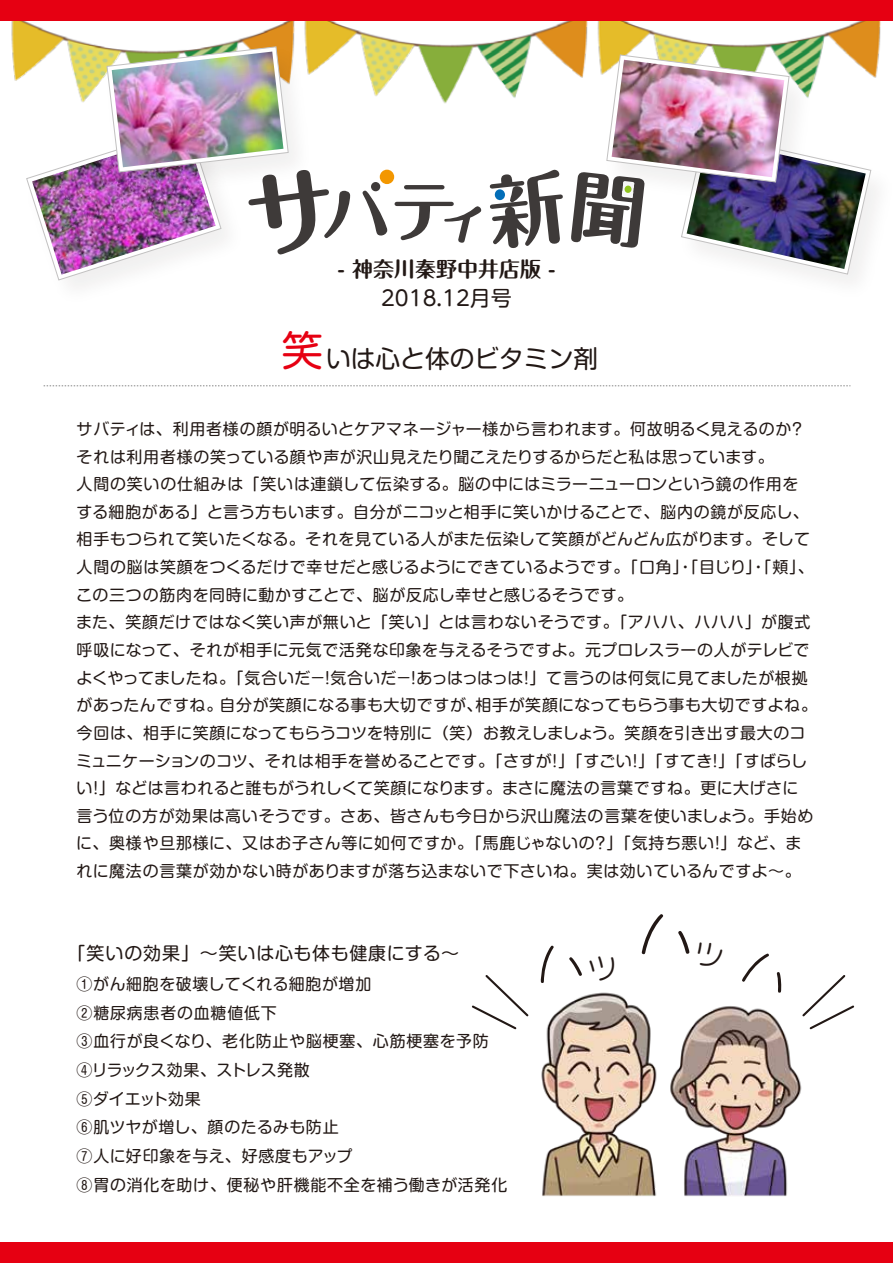
<style>
.page{position:relative;width:893px;height:1263px;background:#fff}
.page>*{position:absolute;margin:0;border:0;box-sizing:border-box;transform-origin:0 0}
.t1{font:24.75px "Shin M Go Pr 6";color:#221815}
.t2{font:700 21px "Maru Fo Pro";color:#221815}
.t3{font:21px "UD Shin M Go Pr 6 N";color:#221815}
.t4{font:18px "Shin M Go Pr 6";letter-spacing:.03em;color:#221815}
.t5{font:15.9px/27.6px "Shin M Go Pr 6";letter-spacing:.03em;color:#221815}
.s1{font-size:41.25px;color:#e60012}
</style>
<div class="page">
<svg style="left:44px;top:385px;width:806px;height:1px"></svg>
<img style="left:0;top:20px;width:271px;height:61px">
<img style="left:626px;top:20px;width:267px;height:58px">
<img style="left:271px;top:20px;width:355px;height:212px">
<svg style="left:395px;top:185px;width:87px;height:58px"></svg>
<div style="left:380px;top:170px;width:14px;height:14px;background:#f39700;border-radius:50%"></div>
<svg style="left:490px;top:169px;width:73px;height:79px"></svg>
<div style="left:494px;top:189px;width:11px;height:11px;background:#036eb8;border-radius:50%"></div>
<div style="left:0;top:0;width:893px;height:20px;background:#e60012"></div>
<div style="left:0;top:1242px;width:893px;height:21px;background:#e60012"></div>
<img style="left:594px;top:45px;width:229px;height:9px">
<img style="left:570px;top:54px;width:302px;height:221px">
<img style="left:612px;top:60px;width:172px;height:117px">
<img style="left:94px;top:37px;width:228px;height:9px">
<img style="left:26px;top:46px;width:361px;height:235px">
<img style="left:112px;top:52px;width:171px;height:115px">
<img style="left:541px;top:992px;width:261px;height:205px">
<svg style="left:800px;top:975px;width:55px;height:56px"></svg>
<svg style="left:471px;top:975px;width:111px;height:56px"></svg>
<svg style="left:742px;top:992px;width:49px;height:1px"></svg>
<h2 class="t2" style="left:338px;top:252px;width:219px">- 神奈川秦野中井店版 -</h2>
<h2 class="t3" style="left:381px;top:280px;width:132px">2018.12月号</h2>
<h1 class="t1" style="left:282px;top:338px;width:318px"><span class="s1">笑</span>いは心と体のビタミン剤</h1>
<p class="t5" style="left:76px;top:414px;width:742px">サバティは、利用者様の顔が明るいとケアマネージャー様から言われます。何故明るく見えるのか？それは利用者様の笑っている顔や声が沢山見えたり聞こえたりするからだと私は思っています。<br>人間の笑いの仕組みは「笑いは連鎖して伝染する。脳の中にはミラーニューロンという鏡の作用をする細胞がある」と言う方もいます。自分がニコッと相手に笑いかけることで、脳内の鏡が反応し、相手もつられて笑いたくなる。それを見ている人がまた伝染して笑顔がどんどん広がります。そして人間の脳は笑顔をつくるだけで幸せだと感じるようにできているようです。「口角」・「目じり」・「頬」、この三つの筋肉を同時に動かすことで、脳が反応し幸せと感じるそうです。<br>また、笑顔だけではなく笑い声が無いと「笑い」とは言わないそうです。「アハハ、ハハハ」が腹式呼吸になって、それが相手に元気で活発な印象を与えるそうですよ。元プロレスラーの人がテレビでよくやってましたね。「気合いだ－！気合いだ－！あっはっはっは！」て言うのは何気に見てましたが根拠があったんですね。自分が笑顔になる事も大切ですが、相手が笑顔になってもらう事も大切ですよね。今回は、相手に笑顔になってもらうコツを特別に（笑）お教えしましょう。笑顔を引き出す最大のコミュニケーションのコツ、それは相手を誉めることです。「さすが！」「すごい！」「すてき！」「すばらしい！」などは言われると誰もがうれしくて笑顔になります。まさに魔法の言葉ですね。更に大げさに言う位の方が効果は高いそうです。さあ、皆さんも今日から沢山魔法の言葉を使いましょう。手始めに、奥様や旦那様に、又はお子さん等に如何ですか。「馬鹿じゃないの？」「気持ち悪い！」など、まれに魔法の言葉が効かない時がありますが落ち込まないで下さいね。実は効いているんですよ～。</p>
<p class="t4" style="left:68px;top:939px;width:393px">「笑いの効果」～笑いは心も体も健康にする～</p>
<p class="t5" style="left:77px;top:969px;width:432px;line-height:28.7px">①がん細胞を破壊してくれる細胞が増加<br>②糖尿病患者の血糖値低下<br>③血行が良くなり、老化防止や脳梗塞、心筋梗塞を予防<br>④リラックス効果、ストレス発散<br>⑤ダイエット効果<br>⑥肌ツヤが増し、顔のたるみも防止<br>⑦人に好印象を与え、好感度もアップ<br>⑧胃の消化を助け、便秘や肝機能不全を補う働きが活発化</p>
</div>
